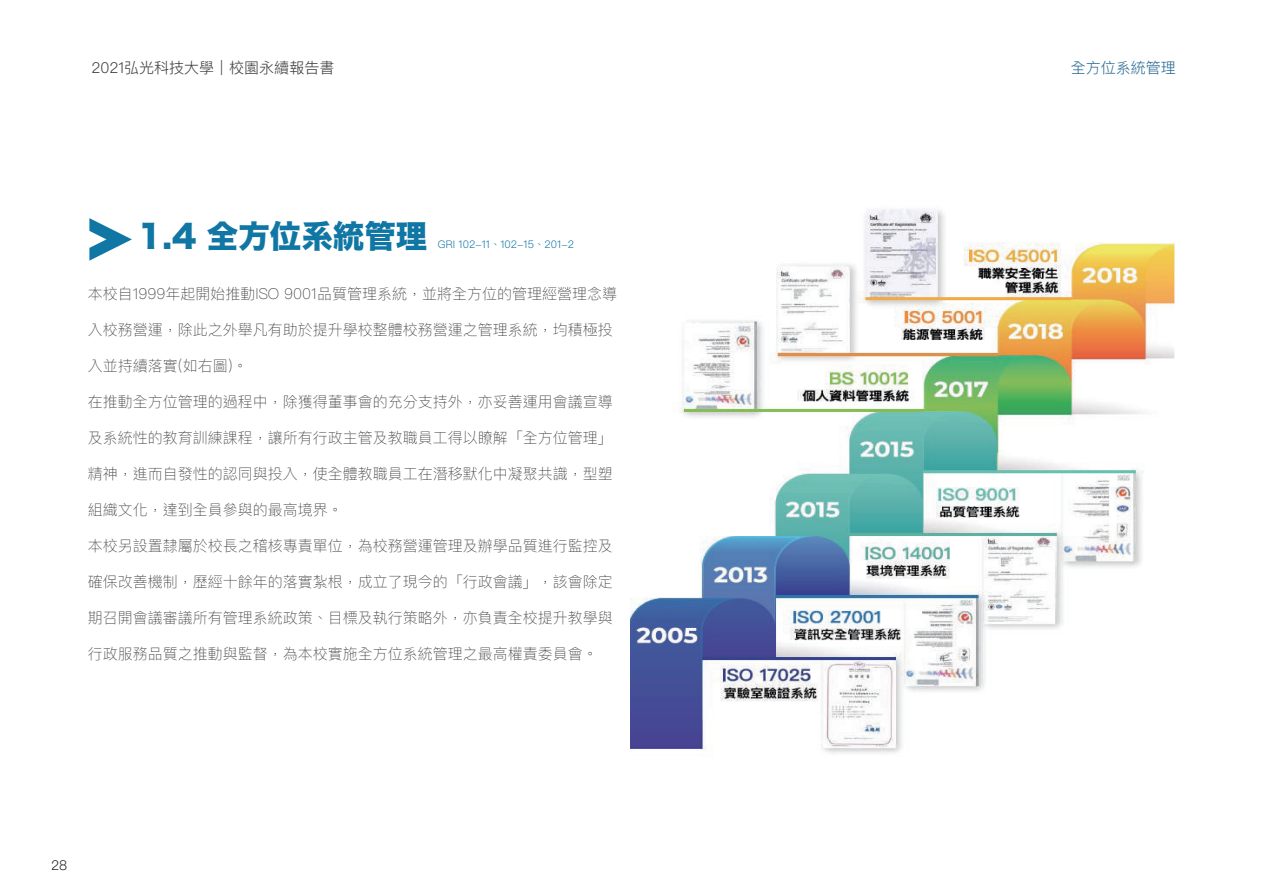
<style>
.page{position:relative;width:1263px;height:893px;background:#fff}
.page>*{position:absolute;margin:0;border:0;box-sizing:border-box;transform-origin:0 0}
.t1{font:31.5px "Hira Kaku Std W8";color:#1076a4}
.t2{font:100 15px "Ping Fang TC";color:#3e3e3f}
.t3{font:300 15px "Ping Fang TC";color:#3e3e3f}
.t4{font:300 15px "Ping Fang TC";color:#2d6d96}
.t5{font:300 13.5px "Ping Fang TC";color:#231f20}
.t6{font:300 10.5px "Ping Fang TC";color:#1076a4}
</style>
<div class="page">
<hr style="left:630px;top:74px;width:2px;height:744px;background:#231f20">
<svg style="left:89px;top:218px;width:43px;height:43px"></svg>
<img style="left:631px;top:194px;width:543px;height:571px">
<p class="t3" style="left:91px;top:59px;width:244px">2021弘光科技大學｜校園永續報告書</p>
<p class="t4" style="left:1071px;top:59px;width:106px">全方位系統管理</p>
<h1 class="t1" style="left:138px;top:219px;width:291px">1.4 全方位系統管理</h1>
<p class="t6" style="left:438px;top:238px;width:138px">GRI 102-11、102-15、201-2</p>
<p class="t2" style="left:88px;top:285px;width:531px">本校自1999年起開始推動ISO 9001品質管理系統，並將全方位的管理經營理念導</p>
<p class="t2" style="left:88px;top:321px;width:526px">入校務營運，除此之外舉凡有助於提升學校整體校務營運之管理系統，均積極投</p>
<p class="t2" style="left:88px;top:357px;width:161px">入並持續落實(如右圖)。</p>
<p class="t2" style="left:88px;top:393px;width:526px">在推動全方位管理的過程中，除獲得董事會的充分支持外，亦妥善運用會議宣導</p>
<p class="t2" style="left:88px;top:429px;width:526px">及系統性的教育訓練課程，讓所有行政主管及教職員工得以瞭解「全方位管理」</p>
<p class="t2" style="left:88px;top:465px;width:526px">精神，進而自發性的認同與投入，使全體教職員工在潛移默化中凝聚共識，型塑</p>
<p class="t2" style="left:88px;top:501px;width:256px">組織文化，達到全員參與的最高境界。</p>
<p class="t2" style="left:88px;top:537px;width:526px">本校另設置隸屬於校長之稽核專責單位，為校務營運管理及辦學品質進行監控及</p>
<p class="t2" style="left:88px;top:573px;width:526px">確保改善機制，歷經十餘年的落實紮根，成立了現今的「行政會議」，該會除定</p>
<p class="t2" style="left:88px;top:609px;width:526px">期召開會議審議所有管理系統政策、目標及執行策略外，亦負責全校提升教學與</p>
<p class="t2" style="left:88px;top:645px;width:511px">行政服務品質之推動與監督，為本校實施全方位系統管理之最高權責委員會。</p>
<p class="t5" style="left:51px;top:857px;width:18px">28</p>
</div>
